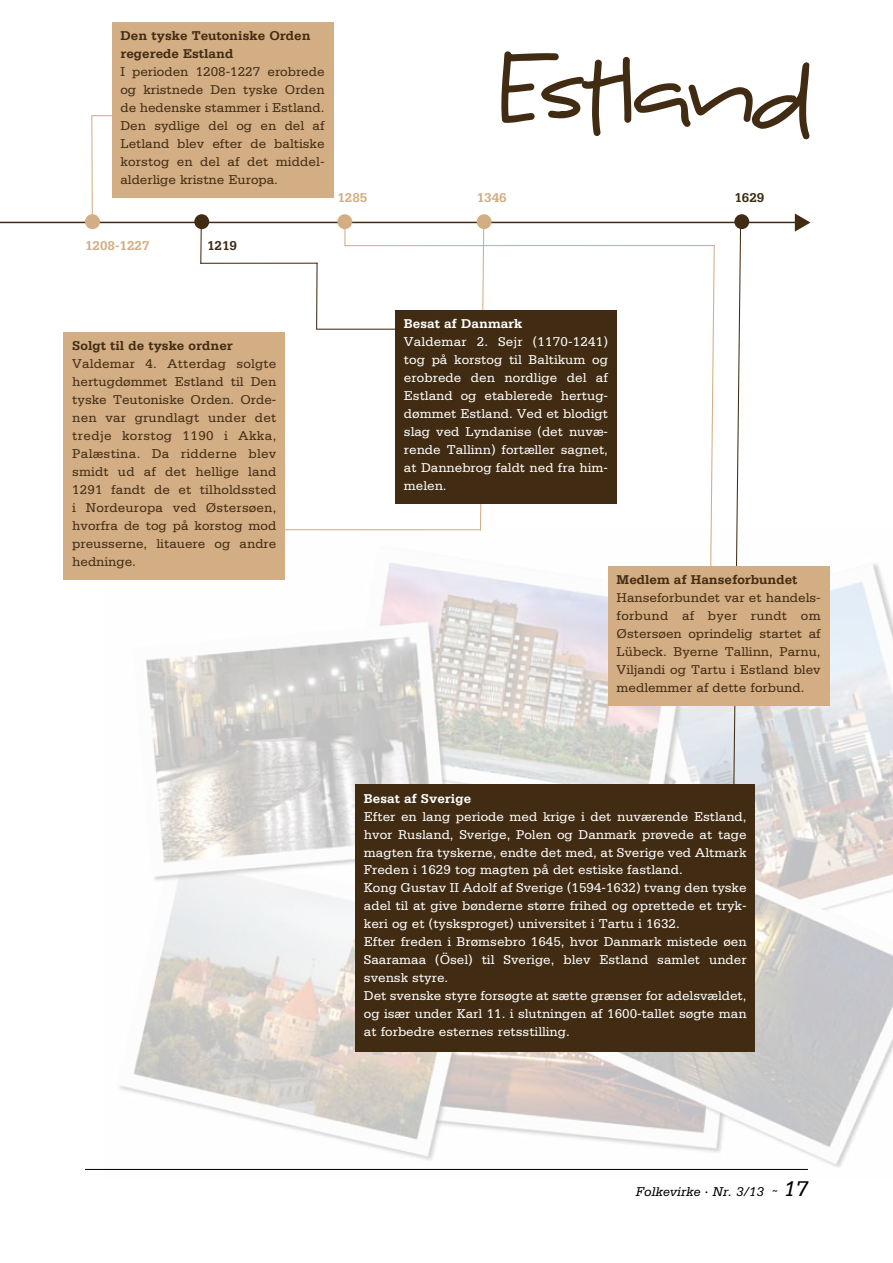
<style>
.page{position:relative;width:893px;height:1263px;background:#fff}
.page>*{position:absolute;margin:0;border:0;box-sizing:border-box;transform-origin:0 0}
.t1{font:84.9px "Kyne Morgan";color:#412c13}
.t2{font:italic 22.5px "Serifa";color:#000}
.t3{font:13.5px/18px "Serifa";color:#fff}
.t4{font:13.5px/18px "Serifa";color:#412c13;text-align:justify}
.t5{font:700 13.5px/18px "Serifa";color:#412c13}
.t6{font:700 13.5px "Serifa";color:#fff}
.t7{font:italic 13.5px "Serifa";color:#000}
.t8{font:700 13.5px "Serifa";color:#d3ad83}
</style>
<div class="page">
<img style="left:105px;top:530px;width:788px;height:639px">
<hr style="left:85px;top:1169px;width:723px;height:1px;background:#000">
<hr style="left:0;top:222px;width:808px;height:1px;background:#412c13">
<svg style="left:501px;top:51px;width:309px;height:89px"></svg>
<div style="left:85px;top:214px;width:15px;height:15px;background:#d3ad83;border-radius:50%"></div>
<div style="left:337px;top:214px;width:15px;height:15px;background:#d3ad83;border-radius:50%"></div>
<div style="left:477px;top:214px;width:15px;height:15px;background:#d3ad83;border-radius:50%"></div>
<div style="left:734px;top:214px;width:15px;height:15px;background:#412c13;border-radius:50%"></div>
<div style="left:112px;top:22px;width:221px;height:176px;background:#d3ad83"></div>
<svg style="left:91px;top:115px;width:23px;height:109px"></svg>
<hr style="left:345px;top:245px;width:370px;height:1px;background:#d3ad83">
<svg style="left:344px;top:229px;width:1px;height:17px"></svg>
<svg style="left:479px;top:227px;width:6px;height:304px"></svg>
<hr style="left:177px;top:529px;width:304px;height:1px;background:#d3ad83">
<div style="left:64px;top:332px;width:221px;height:248px;background:#d3ad83"></div>
<svg style="left:795px;top:213px;width:15px;height:19px"></svg>
<svg style="left:710px;top:221px;width:32px;height:563px"></svg>
<div style="left:355px;top:784px;width:400px;height:268px;background:#412c13"></div>
<div style="left:608px;top:566px;width:221px;height:140px;background:#d3ad83"></div>
<div style="left:395px;top:310px;width:222px;height:194px;background:#412c13"></div>
<div style="left:194px;top:214px;width:15px;height:15px;background:#412c13;border-radius:50%"></div>
<svg style="left:316px;top:262px;width:2px;height:67px"></svg>
<hr style="left:316px;top:329px;width:88px;height:1px;background:#412c13">
<hr style="left:200px;top:263px;width:118px;height:1px;background:#412c13">
<svg style="left:200px;top:229px;width:2px;height:35px"></svg>
<p class="t5" style="left:120px;top:27px;width:192px">Den tyske Teutoniske Orden regerede Estland</p>
<p class="t4" style="left:120px;top:63px;width:206px;text-align:left">I perioden 1208-1227 erobrede og kristnede Den tyske Orden de hedenske stammer i Estland.<br>Den sydlige del og en del af<br>Letland blev efter de baltiske korstog en del af det middel&shy;alderlige kristne Europa.</p>
<h1 class="t1" style="left:504px;top:27px;width:311px;rotate:3deg">Estland</h1>
<p class="t8" style="left:337px;top:190px;width:32px">1285</p>
<p class="t8" style="left:477px;top:190px;width:32px">1346</p>
<p class="t5" style="left:734px;top:189px;width:32px">1629</p>
<p class="t8" style="left:85px;top:237px;width:66px">1208-1227</p>
<p class="t5" style="left:207px;top:236px;width:32px">1219</p>
<p class="t5" style="left:72px;top:336px;width:162px">Solgt til de tyske ordner</p>
<p class="t4" style="left:72px;top:355px;width:206px">Valdemar 4. Atterdag solgte hertugdømmet Estland til Den tyske Teutoniske Orden. Orde&shy;nen var grundlagt under det tredje korstog 1190 i Akka, Palæstina. Da ridderne blev smidt ud af det hellige land 1291 fandt de et tilholdssted i Nordeuropa ved Østersøen, hvorfra de tog på korstog mod preusserne, litauere og andre hedninge.</p>
<p class="t6" style="left:404px;top:316px;width:120px">Besat af Danmark</p>
<p class="t3" style="left:404px;top:333px;width:206px;text-align:justify">Valdemar 2. Sejr (1170-1241) tog på korstog til Baltikum og erobrede den nordlige del af Estland og etablerede hertug&shy;dømmet Estland. Ved et blodigt slag ved Lyndanise (det nuvæ&shy;rende Tallinn) fortæller sagnet, at Dannebrog faldt ned fra him&shy;melen.</p>
<p class="t5" style="left:617px;top:571px;width:182px">Medlem af Hanseforbundet</p>
<p class="t4" style="left:617px;top:589px;width:206px">Hanseforbundet var et handels&shy;forbund af byer rundt om Østersøen oprindelig startet af Lübeck. Byerne Tallinn, Parnu, Viljandi og Tartu i Estland blev medlemmer af dette forbund.</p>
<p class="t6" style="left:364px;top:790px;width:109px">Besat af Sverige</p>
<p class="t3" style="left:364px;top:807px;width:384px">Efter en lang periode med krige i det nuværende Estland, hvor Rusland, Sverige, Polen og Danmark prøvede at tage magten fra tyskerne, endte det med, at Sverige ved Altmark Freden i 1629 tog magten på det estiske fastland.<br>Kong Gustav II Adolf af Sverige (1594-1632) tvang den tyske adel til at give bønderne større frihed og oprettede et tryk&shy;keri og et (tysksproget) universitet i Tartu i 1632.<br>Efter freden i Brømsebro 1645, hvor Danmark mistede øen Saaramaa (Ösel) til Sverige, blev Estland samlet under svensk styre.<br>Det svenske styre forsøgte at sætte grænser for adelsvældet, og især under Karl 11. i slutningen af 1600-tallet søgte man at forbedre esternes retsstilling.</p>
<p class="t7" style="left:636px;top:1184px;width:141px">Folkevirke · Nr. 3/13 ˜</p>
<h2 class="t2" style="left:783px;top:1176px;width:27px">17</h2>
</div>
